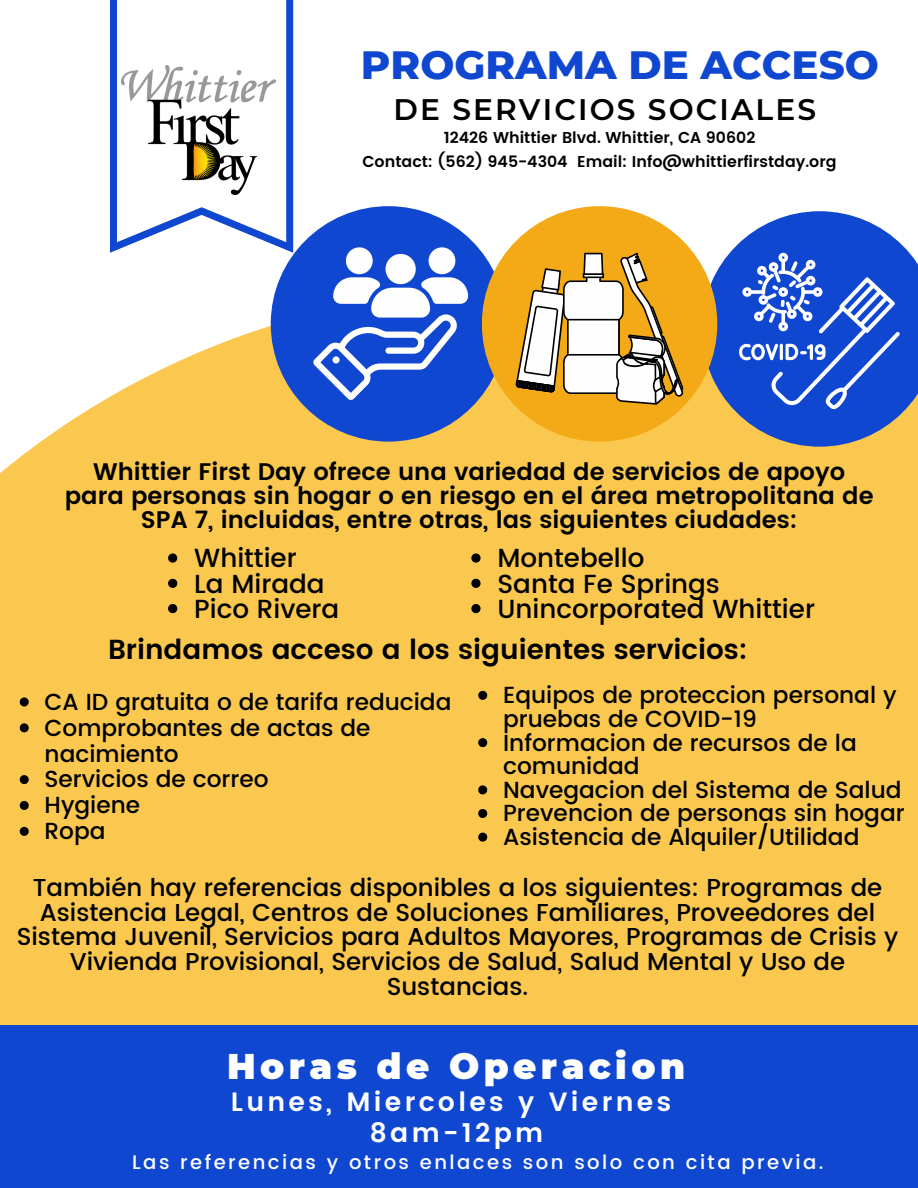
<style>
.page{position:relative;width:918px;height:1188px;background:#fff}
.page>*{position:absolute;margin:0;border:0;box-sizing:border-box;transform-origin:0 0}
.t1{font:800 40.2px "Montserrat";color:#1047d1}
.t2{font:900 35.7px "Montserrat";letter-spacing:.125em;color:#fff}
.t3{font:600 29.7px "Montserrat";letter-spacing:.07em;color:#010100}
.t4{font:600 27.6px "Poppins";color:#000}
.t5{font:600 26.55px "Poppins";letter-spacing:.125em;color:#fff}
.t6{font:500 26.1px "Poppins";color:#000}
.t7{font:500 24.45px/24.8px "Poppins";color:#000;text-align:center}
.t8{font:600 24px/23.7px "Poppins";color:#000;text-align:center}
.t9{font:500 23.25px/23.7px "Poppins";color:#000}
.t10{font:500 19.65px "Poppins";letter-spacing:.125em;color:#fff}
.t11{font:600 15.75px "Poppins";color:#010100}
</style>
<div class="page">
<svg style="left:110px;top:0;width:183px;height:253px"></svg>
<img style="left:122px;top:65px;width:154px;height:129px">
<div style="left:0;top:289px;width:918px;height:736px;background:#fbc84f"></div>
<div style="left:0;top:1025px;width:918px;height:163px;background:#1047d1"></div>
<div style="left:271px;top:206px;width:235px;height:236px;background:#1047d1;border-radius:50%"></div>
<svg style="left:702px;top:211px;width:216px;height:236px;fill:#1047d1"></svg>
<div style="left:482px;top:206px;width:235px;height:236px;background:#f4a916;border-radius:50%"></div>
<svg style="left:739px;top:253px;width:161px;height:156px;background:#3c69d9"></svg>
<div style="left:429px;top:247px;width:26px;height:27px;background:#fefefe;border-radius:50%"></div>
<div style="left:346px;top:247px;width:27px;height:27px;background:#fefefe;border-radius:50%"></div>
<svg style="left:313px;top:277px;width:155px;height:123px"></svg>
<div style="left:386px;top:254px;width:30px;height:30px;background:#fefefe;border-radius:50%"></div>
<svg style="left:516px;top:253px;width:167px;height:152px"></svg>
<svg style="left:168px;top:553px;width:9px;height:10px"></svg>
<svg style="left:168px;top:579px;width:9px;height:9px"></svg>
<svg style="left:168px;top:604px;width:9px;height:9px"></svg>
<svg style="left:471px;top:553px;width:10px;height:10px"></svg>
<svg style="left:471px;top:579px;width:10px;height:9px"></svg>
<svg style="left:471px;top:604px;width:10px;height:9px"></svg>
<svg style="left:20px;top:697px;width:9px;height:9px"></svg>
<svg style="left:20px;top:723px;width:9px;height:9px"></svg>
<svg style="left:20px;top:775px;width:9px;height:9px"></svg>
<svg style="left:20px;top:801px;width:9px;height:9px"></svg>
<svg style="left:20px;top:827px;width:9px;height:9px"></svg>
<svg style="left:478px;top:691px;width:9px;height:9px"></svg>
<svg style="left:478px;top:738px;width:9px;height:9px"></svg>
<svg style="left:478px;top:785px;width:9px;height:9px"></svg>
<svg style="left:478px;top:809px;width:9px;height:9px"></svg>
<svg style="left:478px;top:833px;width:9px;height:9px"></svg>
<p class="t1" style="left:361px;top:40px;width:519px">PROGRAMA DE ACCESO</p>
<p class="t3" style="left:393px;top:91px;width:424px">DE SERVICIOS SOCIALES</p>
<p class="t11" style="left:444px;top:128px;width:313px">12426 Whittier Blvd. Whittier, CA 90602</p>
<p class="t11" style="left:363px;top:152px;width:476px">Contact: (562) 945-4304 Email: Info@whittierfirstday.org</p>
<p class="t8" style="left:65px;top:460px;width:810px">Whittier First Day ofrece una variedad de servicios de apoyo para personas sin hogar o en riesgo en el área metropolitana de<br>SPA 7, incluidas, entre otras, las siguientes ciudades:</p>
<p class="t6" style="left:194px;top:543px;width:104px">Whittier</p>
<p class="t6" style="left:194px;top:568px;width:132px">La Mirada</p>
<p class="t6" style="left:194px;top:594px;width:147px">Pico Rivera</p>
<p class="t6" style="left:497px;top:543px;width:149px">Montebello</p>
<p class="t6" style="left:497px;top:568px;width:224px">Santa Fe Springs</p>
<p class="t6" style="left:497px;top:594px;width:319px">Unincorporated Whittier</p>
<p class="t4" style="left:108px;top:634px;width:641px">Brindamos acceso a los siguientes servicios:</p>
<p class="t9" style="left:45px;top:690px;width:408px">CA ID gratuita o de tarifa reducida</p>
<p class="t9" style="left:45px;top:715px;width:328px;line-height:25.8px">Comprobantes de actas de nacimiento</p>
<p class="t9" style="left:45px;top:768px;width:225px">Servicios de correo</p>
<p class="t9" style="left:45px;top:793px;width:97px">Hygiene</p>
<p class="t9" style="left:45px;top:819px;width:63px">Ropa</p>
<p class="t9" style="left:503px;top:683px;width:395px">Equipos de proteccion personal y pruebas de COVID-19</p>
<p class="t9" style="left:503px;top:731px;width:355px">Informacion de recursos de la comunidad</p>
<p class="t9" style="left:503px;top:778px;width:400px">Navegacion del Sistema de Salud</p>
<p class="t9" style="left:503px;top:802px;width:403px">Prevencion de personas sin hogar</p>
<p class="t9" style="left:503px;top:825px;width:358px">Asistencia de Alquiler/Utilidad</p>
<p class="t7" style="left:17px;top:875px;width:883px">También hay referencias disponibles a los siguientes: Programas de Asistencia Legal, Centros de Soluciones Familiares, Proveedores del Sistema Juvenil, Servicios para Adultos Mayores, Programas de Crisis y Vivienda Provisional, Servicios de Salud, Salud Mental y Uso de Sustancias.</p>
<p class="t2" style="left:227px;top:1044px;width:460px">Horas de Operacion</p>
<p class="t5" style="left:231px;top:1086px;width:442px">Lunes, Miercoles y Viernes</p>
<p class="t5" style="left:370px;top:1117px;width:175px">8am-12pm</p>
<p class="t10" style="left:132px;top:1151px;width:693px">Las referencias y otros enlaces son solo con cita previa.</p>
</div>
